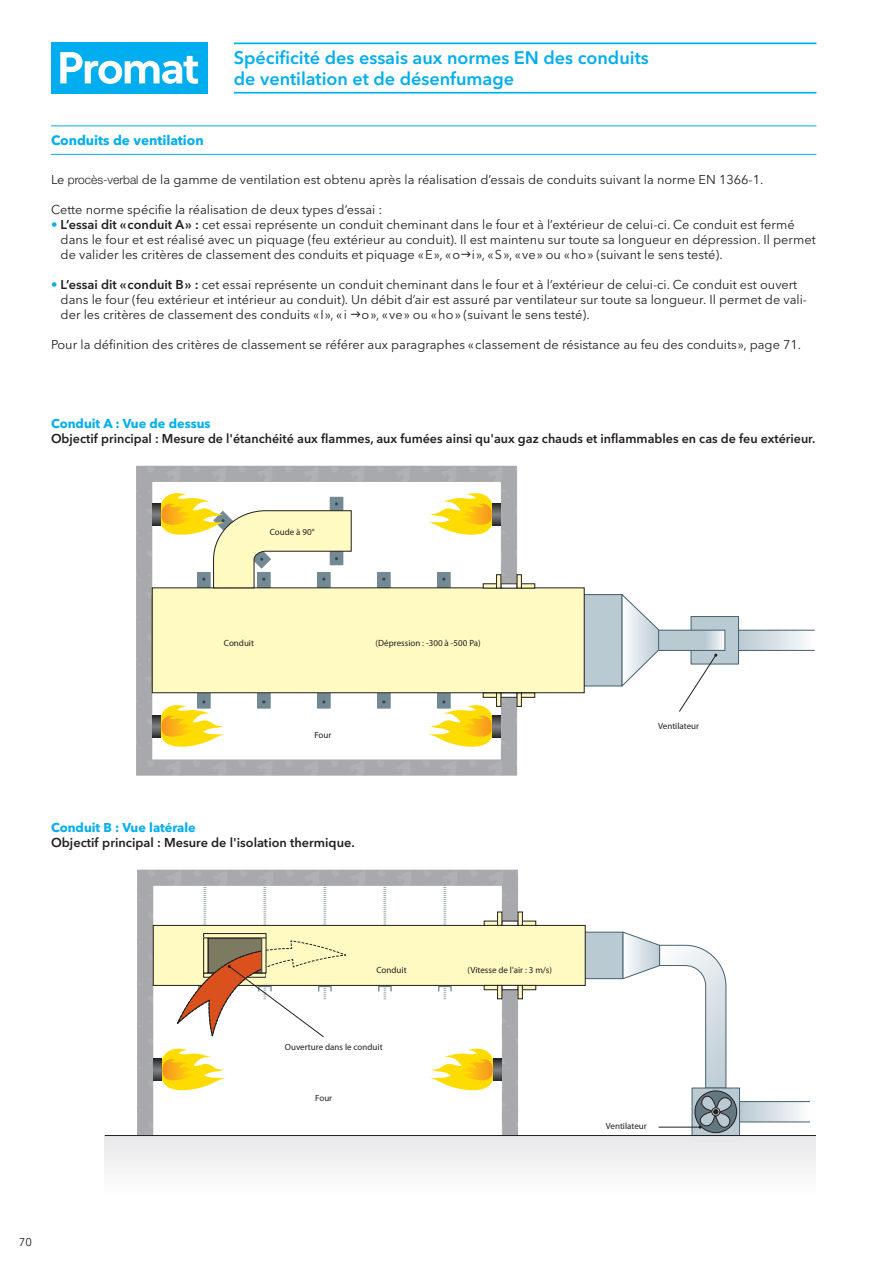
<style>
.page{position:relative;width:893px;height:1263px;background:#fff}
.page>*{position:absolute;margin:0;border:0;box-sizing:border-box;transform-origin:0 0}
.Header_2_lines_botto{font:600 18px/21.3px "Avenir Next W1 G";color:#00aeef}
.Titre_cyan_9_4_2_-_f{font:700 13.5px "Avenir Next W1 G";color:#00aeef}
.t1{font:12.75px/15px "Avenir Next W1 G";color:#231f20}
.Bod_noir{font:600 12.75px "Avenir Next W1 G";color:#231f20}
.Bold_bleu{font:700 12.75px "Avenir Next W1 G";color:#00aeef}
.t2{font:11.25px "Avenir Next W1 G";color:#231f20}
.légende_shémas{font:9px "Myriad Pro";color:#231f20}
.s1{font-family:"Helvetica Neue";font-weight:300;font-size:12px}
.s2{font-weight:600;color:#00aeef}
.s3{font-weight:600}
</style>
<div class="page">
<div style="left:51px;top:43px;width:156px;height:51px;background:#00aeef"></div>
<svg style="left:60px;top:52px;width:138px;height:32px"></svg>
<hr style="left:234px;top:92px;width:582px;height:2px;background:#00aeef">
<hr style="left:234px;top:43px;width:582px;height:1px;background:#00aeef">
<svg style="left:136px;top:466px;width:381px;height:310px"></svg>
<svg style="left:160px;top:700px;width:65px;height:48px"></svg>
<svg style="left:429px;top:700px;width:65px;height:48px"></svg>
<svg style="left:152px;top:715px;width:8px;height:22px"></svg>
<svg style="left:493px;top:715px;width:8px;height:22px"></svg>
<svg style="left:429px;top:491px;width:65px;height:45px"></svg>
<svg style="left:152px;top:503px;width:8px;height:22px"></svg>
<svg style="left:493px;top:503px;width:8px;height:22px"></svg>
<div style="left:152px;top:595px;width:470px;height:91px;background:#bacad2"></div>
<svg style="left:621px;top:594px;width:39px;height:93px"></svg>
<div style="left:691px;top:616px;width:47px;height:48px;background:#bacad2"></div>
<div style="left:691px;top:616px;width:48px;height:48px;border:1px solid #46616e"></div>
<svg style="left:660px;top:632px;width:63px;height:17px"></svg>
<div style="left:658px;top:630px;width:67px;height:21px;border:1px solid #46616e"></div>
<div style="left:738px;top:630px;width:77px;height:20px;background:linear-gradient(to right,#b9c9d2,#fdfdfe)"></div>
<div style="left:738px;top:630px;width:77px;height:21px;border:1px solid #46616e"></div>
<div style="left:152px;top:588px;width:432px;height:105px;background:#fffac1"></div>
<div style="left:152px;top:587px;width:433px;height:106px;border:1px solid #231f20"></div>
<svg style="left:501px;top:584px;width:16px;height:4px"></svg>
<hr style="left:501px;top:693px;width:16px;height:4px;background:#fff">
<div style="left:500px;top:693px;width:17px;height:5px;border:1px solid #231f20"></div>
<svg style="left:521px;top:584px;width:14px;height:4px"></svg>
<hr style="left:517px;top:575px;width:4px;height:13px;background:#fffac1">
<div style="left:517px;top:574px;width:5px;height:14px;border:1px solid #231f20"></div>
<hr style="left:521px;top:693px;width:14px;height:4px;background:#fffac1">
<div style="left:521px;top:693px;width:14px;height:5px;border:1px solid #231f20"></div>
<hr style="left:517px;top:693px;width:4px;height:13px;background:#fffac1">
<div style="left:517px;top:693px;width:5px;height:14px;border:1px solid #231f20"></div>
<svg style="left:483px;top:584px;width:14px;height:4px"></svg>
<hr style="left:497px;top:575px;width:4px;height:13px;background:#fffac1">
<div style="left:496px;top:574px;width:5px;height:14px;border:1px solid #231f20"></div>
<hr style="left:483px;top:693px;width:14px;height:4px;background:#fffac1">
<div style="left:483px;top:693px;width:14px;height:5px;border:1px solid #231f20"></div>
<hr style="left:497px;top:693px;width:4px;height:13px;background:#fffac1">
<div style="left:496px;top:693px;width:5px;height:14px;border:1px solid #231f20"></div>
<svg style="left:160px;top:491px;width:192px;height:97px"></svg>
<svg style="left:679px;top:654px;width:38px;height:58px"></svg>
<div style="left:105px;top:1135px;width:711px;height:60px;background:#f2f3f4"></div>
<div style="left:153px;top:932px;width:470px;height:47px;background:#bacad2"></div>
<svg style="left:622px;top:931px;width:105px;height:158px"></svg>
<svg style="left:694px;top:1090px;width:44px;height:44px"></svg>
<div style="left:692px;top:1088px;width:48px;height:48px;border:1px solid #46616e"></div>
<div style="left:739px;top:1101px;width:71px;height:21px;background:linear-gradient(to right,#b9c9d2,#fcfdfd)"></div>
<div style="left:739px;top:1101px;width:71px;height:21px;border:1px solid #46616e"></div>
<svg style="left:695px;top:1091px;width:42px;height:41px"></svg>
<div style="left:695px;top:1090px;width:42px;height:43px;border:1px solid #231f20;border-radius:50%"></div>
<svg style="left:137px;top:870px;width:381px;height:265px"></svg>
<div style="left:153px;top:925px;width:432px;height:60px;background:#fffac1"></div>
<div style="left:153px;top:925px;width:433px;height:61px;border:1px solid #231f20"></div>
<hr style="left:105px;top:1135px;width:711px;height:1px;background:#231f20">
<svg style="left:161px;top:1047px;width:65px;height:45px"></svg>
<svg style="left:430px;top:1047px;width:65px;height:45px"></svg>
<svg style="left:153px;top:1058px;width:8px;height:23px"></svg>
<svg style="left:494px;top:1058px;width:8px;height:23px"></svg>
<hr style="left:502px;top:921px;width:16px;height:4px;background:#fff">
<div style="left:501px;top:921px;width:17px;height:5px;border:1px solid #231f20"></div>
<div style="left:502px;top:985px;width:16px;height:5px;background:#fff"></div>
<div style="left:501px;top:985px;width:17px;height:5px;border:1px solid #231f20"></div>
<hr style="left:522px;top:921px;width:14px;height:4px;background:#fffac1">
<div style="left:522px;top:921px;width:14px;height:5px;border:1px solid #231f20"></div>
<hr style="left:518px;top:912px;width:4px;height:13px;background:#fffac1">
<div style="left:518px;top:912px;width:5px;height:14px;border:1px solid #231f20"></div>
<div style="left:522px;top:985px;width:14px;height:5px;background:#fffac1"></div>
<div style="left:522px;top:985px;width:14px;height:5px;border:1px solid #231f20"></div>
<hr style="left:518px;top:985px;width:4px;height:14px;background:#fffac1">
<div style="left:518px;top:985px;width:5px;height:14px;border:1px solid #231f20"></div>
<hr style="left:484px;top:921px;width:14px;height:4px;background:#fffac1">
<div style="left:484px;top:921px;width:14px;height:5px;border:1px solid #231f20"></div>
<hr style="left:498px;top:912px;width:4px;height:13px;background:#fffac1">
<div style="left:497px;top:912px;width:5px;height:14px;border:1px solid #231f20"></div>
<div style="left:484px;top:985px;width:14px;height:5px;background:#fffac1"></div>
<div style="left:484px;top:985px;width:14px;height:5px;border:1px solid #231f20"></div>
<hr style="left:498px;top:985px;width:4px;height:14px;background:#fffac1">
<div style="left:497px;top:985px;width:5px;height:14px;border:1px solid #231f20"></div>
<hr style="left:51px;top:125px;width:765px;height:1px;background:#00aeef">
<hr style="left:51px;top:154px;width:765px;height:1px;background:#00aeef">
<hr style="left:659px;top:1127px;width:41px;height:1px;background:#231f20">
<svg style="left:699px;top:1095px;width:34px;height:33px"></svg>
<div style="left:259px;top:1038px;width:149px;height:17px;background:#fff"></div>
<svg style="left:174px;top:885px;width:176px;height:155px"></svg>
<p class="Header_2_lines_botto" style="left:234px;top:47px;width:416px">Spécificité des essais aux normes EN des conduits de ventilation et de désenfumage</p>
<p class="Titre_cyan_9_4_2_-_f" style="left:51px;top:132px;width:154px">Conduits de ventilation</p>
<p class="t1" style="left:51px;top:172px;width:712px">Le <span class="s1">procès-verbal</span> de la gamme de ventilation est obtenu après la réalisation d’essais de conduits suivant la norme EN 1366-1.</p>
<p class="t1" style="left:51px;top:202px;width:333px">Cette norme spécifie la réalisation de deux types d’essai :</p>
<p class="t1" style="left:61px;top:217px;width:757px;text-indent:-10px"><span class="s2">•</span> <span class="s3">L’essai dit «conduit A» :</span> cet essai représente un conduit cheminant dans le four et à l’extérieur de celui-ci. Ce conduit est fermé dans le four et est réalisé avec un piquage (feu extérieur au conduit). Il est maintenu sur toute sa longueur en dépression. Il permet de valider les critères de classement des conduits et piquage «E», «o i», «S», «ve» ou «ho» (suivant le sens testé).</p>
<p class="t1" style="left:61px;top:277px;width:748px;text-indent:-10px"><span class="s2">•</span> <span class="s3">L’essai dit «conduit B» :</span> cet essai représente un conduit cheminant dans le four et à l’extérieur de celui-ci. Ce conduit est ouvert dans le four (feu extérieur et intérieur au conduit). Un débit d’air est assuré par ventilateur sur toute sa longueur. Il permet de vali&shy;der les critères de classement des conduits «I», «i o», «ve» ou «ho» (suivant le sens testé).</p>
<p class="t1" style="left:51px;top:337px;width:750px">Pour la définition des critères de classement se référer aux paragraphes «classement de résistance au feu des conduits», page 71.</p>
<p class="Bold_bleu" style="left:51px;top:415px;width:161px">Conduit A : Vue de dessus</p>
<p class="Bod_noir" style="left:51px;top:431px;width:766px">Objectif principal : Mesure de l'étanchéité aux flammes, aux fumées ainsi qu'aux gaz chauds et inflammables en cas de feu extérieur.</p>
<p class="légende_shémas" style="left:270px;top:526px;width:46px">Coude à 90°</p>
<p class="légende_shémas" style="left:224px;top:638px;width:32px">Conduit</p>
<p class="légende_shémas" style="left:314px;top:729px;width:18px">Four</p>
<p class="légende_shémas" style="left:376px;top:638px;width:107px">(Dépression : -300 à -500 Pa)</p>
<p class="Bold_bleu" style="left:51px;top:819px;width:146px">Conduit B : Vue latérale</p>
<p class="Bod_noir" style="left:51px;top:834px;width:305px">Objectif principal : Mesure de l'isolation thermique.</p>
<p class="légende_shémas" style="left:658px;top:721px;width:43px">Ventilateur</p>
<p class="t2" style="left:19px;top:1235px;width:15px">70</p>
<p class="légende_shémas" style="left:376px;top:965px;width:32px">Conduit</p>
<p class="légende_shémas" style="left:467px;top:965px;width:86px">(Vitesse de l'air : 3 m/s)</p>
<p class="légende_shémas" style="left:285px;top:1041px;width:99px">Ouverture dans le conduit</p>
<p class="légende_shémas" style="left:315px;top:1092px;width:18px">Four</p>
<p class="légende_shémas" style="left:606px;top:1120px;width:43px">Ventilateur</p>
</div>
